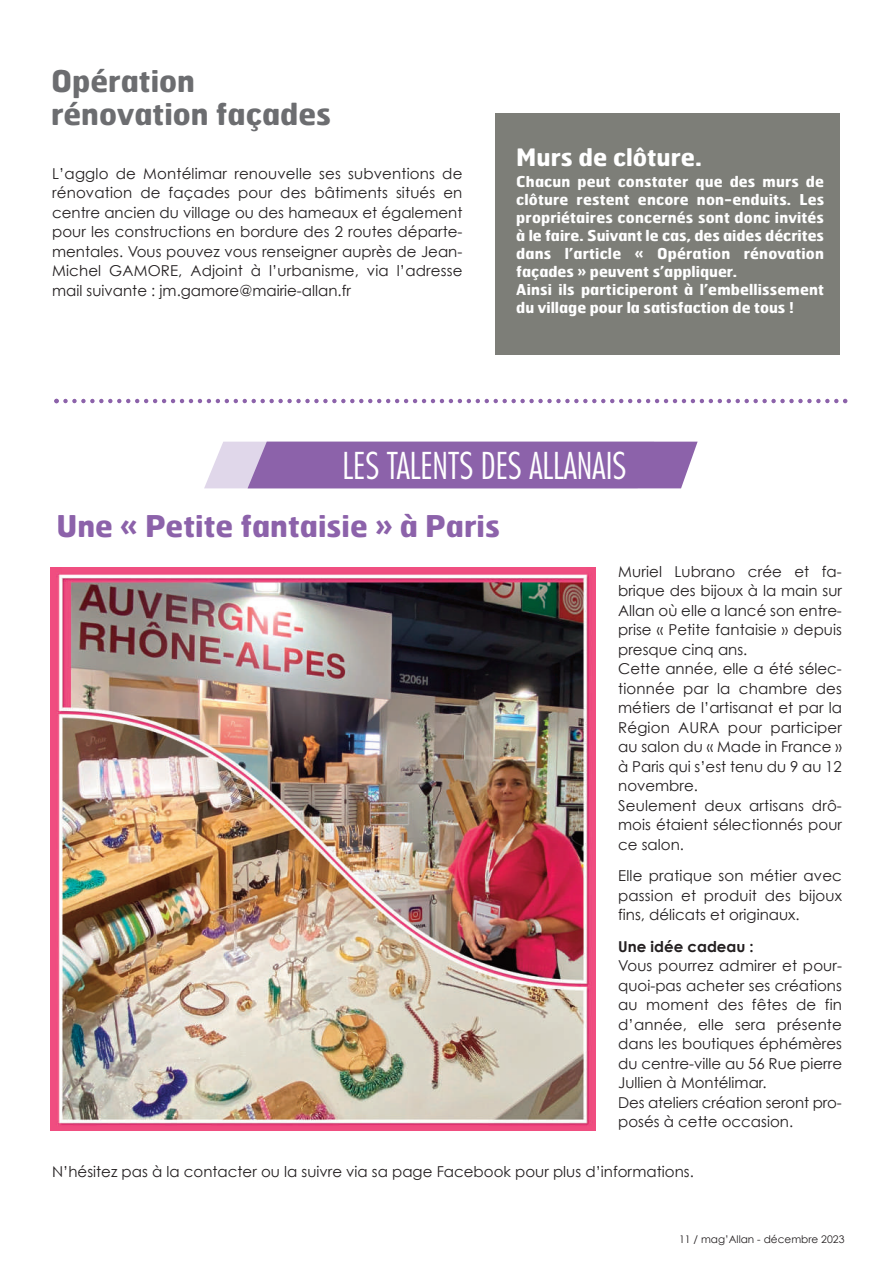
<style>
.page{position:relative;width:893px;height:1263px;background:#fff}
.page>*{position:absolute;margin:0;border:0;box-sizing:border-box;transform-origin:0 0}
.t1{font:300 condensed 36px "Futura";color:#fff}
.t2{font:700 30px/33px "Hermes";color:#6c6d70}
.t3{font:700 30px "Hermes";color:#8c62aa}
.t4{font:700 24px "Hermes";color:#fff}
.t5{font:15px/19.5px "Century Gothic";color:#231f20}
.t6{font:700 15px/18px "Hermes";letter-spacing:.01em;color:#fff}
.t7{font:700 15px "Century Gothic";color:#231f20}
.t8{font:10.5px "Century Gothic";color:#231f20}
</style>
<div class="page">
<svg style="left:204px;top:442px;width:494px;height:46px;background:#9772b2"></svg>
<svg style="left:54px;top:399px;width:793px;height:4px"></svg>
<div style="left:495px;top:113px;width:345px;height:242px;background:#7d7e78"></div>
<img style="left:51px;top:567px;width:545px;height:564px">
<h2 class="t2" style="left:51px;top:68px;width:282px">Opération rénovation façades</h2>
<p class="t5" style="left:52px;top:163px;width:412px;text-align:justify">L’agglo de Montélimar renouvelle ses subventions de rénovation de façades pour des bâtiments situés en centre ancien du village ou des hameaux et également pour les constructions en bordure des 2 routes départe&shy;mentales. Vous pouvez vous renseigner auprès de Jean-Michel GAMORE, Adjoint à l’urbanisme, via l’adresse mail suivante : jm.gamore@mairie-allan.fr</p>
<h3 class="t4" style="left:516px;top:148px;width:187px">Murs de clôture.</h3>
<p class="t6" style="left:516px;top:174px;width:309px">Chacun peut constater que des murs de clôture restent encore non-enduits. Les propriétaires concernés sont donc invités à le faire. Suivant le cas, des aides décrites dans l’article « Opération rénovation façades » peuvent s’appliquer.<br>Ainsi ils participeront à l’embellissement du village pour la satisfaction de tous !</p>
<h1 class="t1" style="left:343px;top:444px;width:285px">LES TALENTS DES ALLANAIS</h1>
<h2 class="t3" style="left:57px;top:514px;width:445px">Une « Petite fantaisie » à Paris</h2>
<p class="t5" style="left:618px;top:561px;width:225px">Muriel Lubrano crée et fa&shy;brique des bijoux à la main sur<br>Allan où elle a lancé son entre&shy;prise « Petite fantaisie » depuis presque cinq ans.<br>Cette année, elle a été sélec&shy;tionnée par la chambre des métiers de l’artisanat et par la<br>Région AURA pour participer au salon du « Made in France » à Paris qui s’est tenu du 9 au 12 novembre.<br>Seulement deux artisans drô&shy;mois étaient sélectionnés pour ce salon.</p>
<p class="t5" style="left:618px;top:866px;width:225px;text-align:justify">Elle pratique son métier avec passion et produit des bijoux fins, délicats et originaux.</p>
<p class="t7" style="left:618px;top:937px;width:137px">Une idée cadeau :</p>
<p class="t5" style="left:618px;top:956px;width:225px">Vous pourrez admirer et pour&shy;quoi-pas acheter ses créations au moment des fêtes de fin d’année, elle sera présente dans les boutiques éphémères du centre-ville au 56 Rue pierre<br>Jullien à Montélimar.<br>Des ateliers création seront pro&shy;posés à cette occasion.</p>
<p class="t5" style="left:52px;top:1161px;width:643px">N’hésitez pas à la contacter ou la suivre via sa page Facebook pour plus d’informations.</p>
<p class="t8" style="left:679px;top:1233px;width:167px">11 / mag’Allan - décembre 2023</p>
</div>
